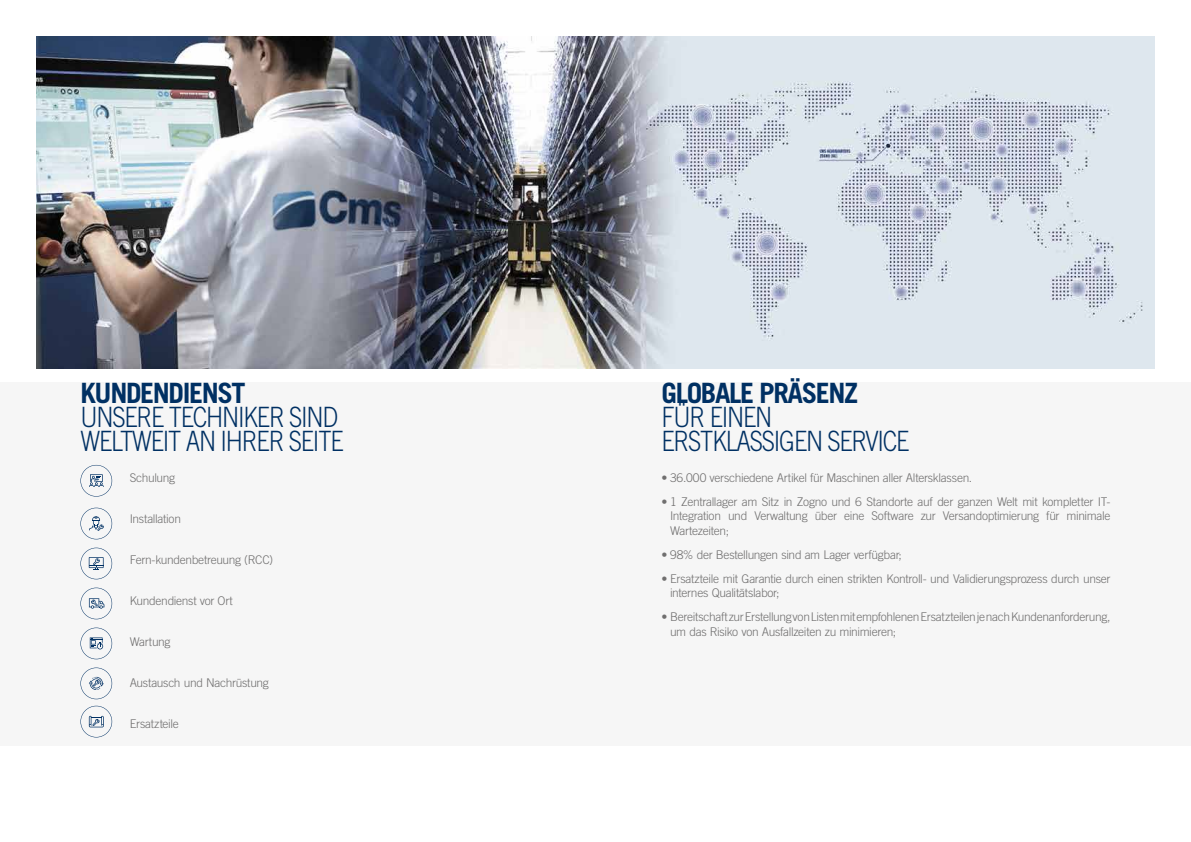
<style>
.page{position:relative;width:1191px;height:842px;background:#fff}
.page>*{position:absolute;margin:0;border:0;box-sizing:border-box;transform-origin:0 0}
.t1{font:300 28px/24px "Trade Gothic LT Std";letter-spacing:-.05em;color:#003063;scale:.85 1}
.t2{font:700 28px "Trade Gothic LT Std";letter-spacing:-.05em;color:#003063}
.t3{font:300 12px/14.4px "Trade Gothic LT Std";letter-spacing:-.03em;color:#706f6f}
</style>
<div class="page">
<div style="left:0;top:382px;width:1191px;height:364px;background:#f6f6f6"></div>
<svg style="left:80px;top:465px;width:32px;height:32px"></svg>
<svg style="left:80px;top:628px;width:32px;height:31px"></svg>
<svg style="left:80px;top:706px;width:32px;height:31px"></svg>
<svg style="left:80px;top:508px;width:32px;height:31px"></svg>
<svg style="left:80px;top:588px;width:32px;height:31px"></svg>
<svg style="left:80px;top:668px;width:32px;height:31px"></svg>
<svg style="left:80px;top:548px;width:32px;height:31px"></svg>
<img style="left:36px;top:36px;width:1119px;height:333px">
<h1 class="t2" style="left:80px;top:375px;width:167px">KUNDENDIENST</h1>
<h1 class="t1" style="left:80px;top:404px;width:311px">UNSERE TECHNIKER SIND<br>WELTWEIT AN IHRER SEITE</h1>
<p class="t3" style="left:130px;top:470px;width:47px">Schulung</p>
<p class="t3" style="left:130px;top:511px;width:53px">Installation</p>
<p class="t3" style="left:130px;top:552px;width:145px">Fern-kundenbetreuung (RCC)</p>
<p class="t3" style="left:130px;top:593px;width:105px">Kundendienst vor Ort</p>
<p class="t3" style="left:130px;top:634px;width:42px">Wartung</p>
<p class="t3" style="left:130px;top:675px;width:141px">Austausch und Nachrüstung</p>
<p class="t3" style="left:130px;top:716px;width:51px">Ersatzteile</p>
<h1 class="t2" style="left:661px;top:375px;width:198px">GLOBALE PRÄSENZ</h1>
<h1 class="t1" style="left:661px;top:404px;width:293px">FÜR EINEN<br>ERSTKLASSIGEN SERVICE</h1>
<p class="t3" style="left:661px;top:470px;width:312px">• 36.000 verschiedene Artikel für Maschinen aller Altersklassen.</p>
<p class="t3" style="left:670px;top:494px;width:442px;text-align:justify;text-indent:-9px">• 1 Zentrallager am Sitz in Zogno und 6 Standorte auf der ganzen Welt mit kompletter IT-Integration und Verwaltung über eine Software zur Versandoptimierung für minimale Wartezeiten;</p>
<p class="t3" style="left:661px;top:547px;width:242px">• 98% der Bestellungen sind am Lager verfügbar;</p>
<p class="t3" style="left:670px;top:571px;width:442px;text-indent:-9px">• Ersatzteile mit Garantie durch einen strikten Kontroll- und Validierungsprozess durch unser internes Qualitätslabor;</p>
<p class="t3" style="left:670px;top:609px;width:442px;text-indent:-9px">• Bereitschaft zur Erstellung von Listen mit empfohlenen Ersatzteilen je nach Kundenanforderung, um das Risiko von Ausfallzeiten zu minimieren;</p>
</div>
